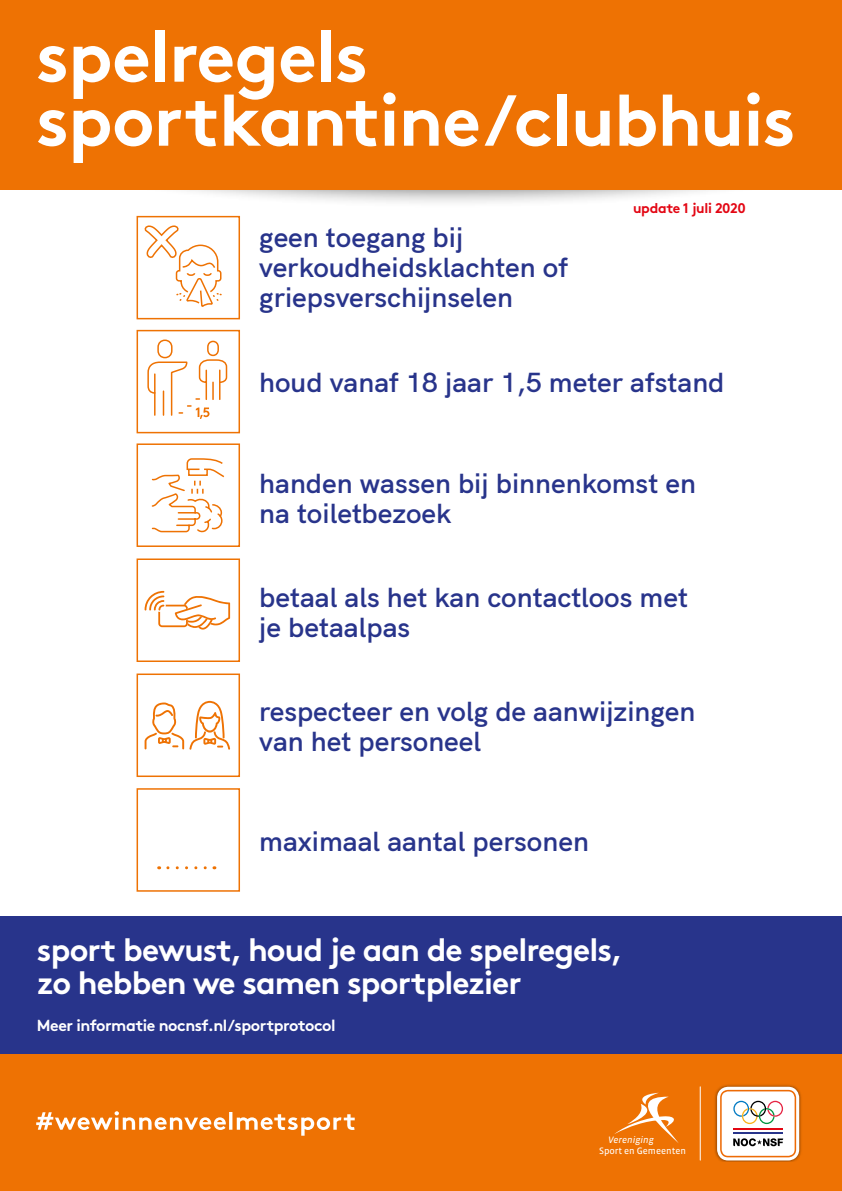
<style>
.page{position:relative;width:842px;height:1191px;background:#fff}
.page>*{position:absolute;margin:0;border:0;box-sizing:border-box;transform-origin:0 0}
.t1{font:700 72px/64px "Brown";letter-spacing:-.015em;color:#fff}
.t2{font:700 32px/33px "Brown";letter-spacing:-.03em;color:#fff}
.t3{font:600 28px/30px "HK Grotesk";color:#28348b}
.t4{font:700 16px "Brown";letter-spacing:-.03em;color:#fff}
.t5{font:700 14px "Brown";letter-spacing:-.02em;color:#e30613}
.t6{font:9.5px "Vista Sans Reg";color:#fff}
.t7{font:italic 9.5px "Vista Sans Reg";color:#fff}
</style>
<div class="page">
<div style="left:0;top:1053px;width:842px;height:138px;background:#ee7203"></div>
<div style="left:0;top:916px;width:842px;height:137px;background:#28348b"></div>
<svg style="left:36px;top:1111px;width:319px;height:24px"></svg>
<img style="left:715px;top:1085px;width:86px;height:76px">
<svg style="left:717px;top:1086px;width:82px;height:74px;background:#e8d9d0"></svg>
<svg style="left:614px;top:1092px;width:65px;height:51px"></svg>
<hr style="left:700px;top:1086px;width:1px;height:74px;background:#fff">
<div style="left:56px;top:88px;width:785px;height:120px;background:#000;opacity:.45"></div>
<div style="left:0;top:0;width:842px;height:190px;background:#ee7203"></div>
<div style="left:137px;top:443px;width:103px;height:104px;background:#fff;border:2px solid #ee7203"></div>
<svg style="left:151px;top:458px;width:74px;height:75px"></svg>
<div style="left:137px;top:330px;width:103px;height:103px;background:#fff;border:2px solid #ee7203"></div>
<div style="left:157px;top:339px;width:16px;height:19px;border:2px solid #ee7203;border-radius:7px"></div>
<svg style="left:147px;top:340px;width:81px;height:79px"></svg>
<div style="left:137px;top:216px;width:103px;height:103px;background:#fff;border:2px solid #ee7203"></div>
<svg style="left:144px;top:225px;width:78px;height:81px"></svg>
<div style="left:137px;top:558px;width:103px;height:104px;background:#fff;border:2px solid #ee7203"></div>
<svg style="left:145px;top:591px;width:85px;height:38px"></svg>
<div style="left:137px;top:788px;width:103px;height:103px;background:#fff;border:2px solid #ee7203"></div>
<div style="left:137px;top:673px;width:103px;height:104px;background:#fff;border:2px solid #ee7203"></div>
<svg style="left:145px;top:701px;width:85px;height:48px"></svg>
<svg style="left:168px;top:866px;width:47px;height:3px"></svg>
<h1 class="t1" style="left:36px;top:17px;width:761px">spelregels sportkantine/clubhuis</h1>
<p class="t3" style="left:259px;top:219px;width:310px">geen toegang bij verkoudheidsklachten of griepsverschijnselen</p>
<p class="t5" style="left:633px;top:197px;width:114px">update 1 juli 2020</p>
<p class="t3" style="left:259px;top:365px;width:467px">houd vanaf 18 jaar 1,5 meter afstand</p>
<p class="t3" style="left:259px;top:465px;width:438px">handen wassen bij binnenkomst en na toiletbezoek</p>
<p class="t3" style="left:259px;top:580px;width:430px">betaal als het kan contactloos met je betaalpas</p>
<p class="t3" style="left:259px;top:694px;width:438px">respecteer en volg de aanwijzingen van het personeel</p>
<p class="t3" style="left:259px;top:824px;width:331px">maximaal aantal personen</p>
<p class="t2" style="left:37px;top:930px;width:588px">sport bewust, houd je aan de spelregels, zo hebben we samen sportplezier</p>
<p class="t4" style="left:37px;top:1012px;width:300px">Meer informatie nocnsf.nl/sportprotocol</p>
<p class="t7" style="left:608px;top:1134px;width:47px">Vereniging</p>
<p class="t6" style="left:599px;top:1146px;width:88px">Sport en Gemeenten</p>
</div>
